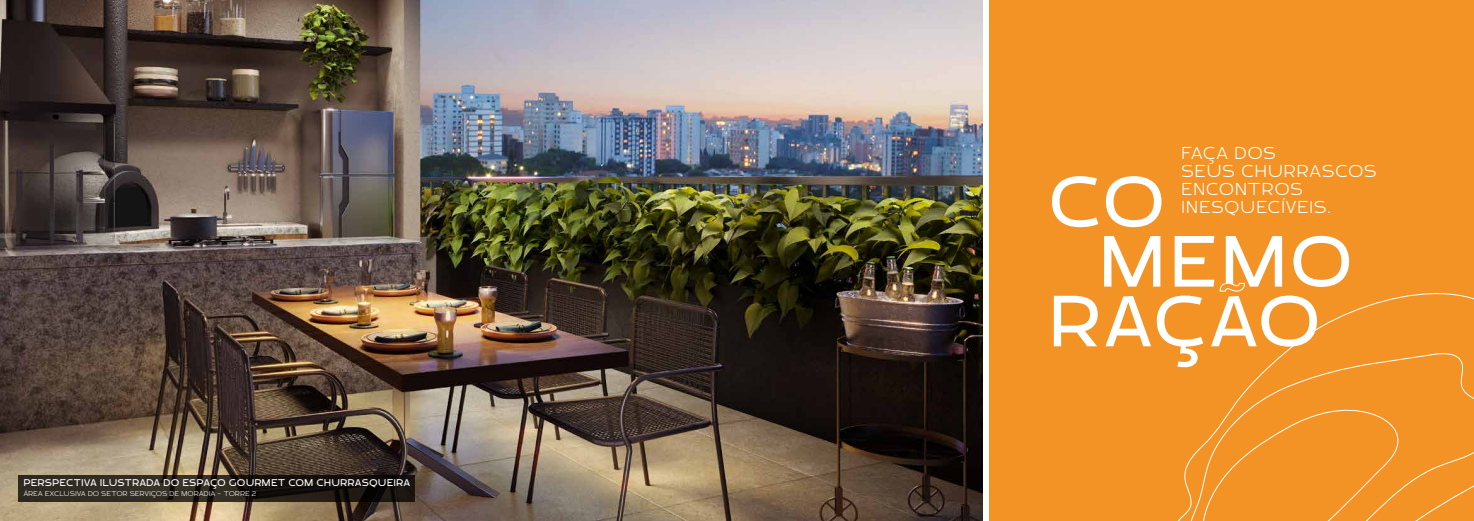
<style>
.page{position:relative;width:1474px;height:521px;background:#fff}
.page>*{position:absolute;margin:0;border:0;box-sizing:border-box;transform-origin:0 0}
.t1{font:73.33px "Brinnan";letter-spacing:.08em;color:#fff}
.t2{font:300 17.5px/17.9px "Brinnan";letter-spacing:.095em;color:#fff}
.t3{font:9.89px "Brinnan";letter-spacing:.07em;color:#fff}
.t4{font:300 7.09px "Brinnan";letter-spacing:.07em;color:#fff}
</style>
<div class="page">
<img style="left:0;top:0;width:982px;height:521px">
<div style="left:989px;top:0;width:484px;height:521px;background:#f39325"></div>
<svg style="left:1178px;top:293px;width:295px;height:228px"></svg>
<svg style="left:1183px;top:352px;width:290px;height:169px"></svg>
<svg style="left:1200px;top:404px;width:199px;height:117px"></svg>
<svg style="left:18px;top:475px;width:397px;height:27px;background:#231e18"></svg>
<svg style="left:1219px;top:282px;width:26px;height:12px"></svg>
<p class="t3" style="left:24px;top:477px;width:388px">PERSPECTIVA ILUSTRADA DO ESPAÇO GOURMET COM CHURRASQUEIRA</p>
<p class="t4" style="left:24px;top:490px;width:234px">ÁREA EXCLUSIVA DO SETOR SERVIÇOS DE MORADIA - TORRE 2</p>
<h2 class="t2" style="left:1181px;top:145px;width:196px">FAÇA DOS<br>SEUS CHURRASCOS<br>ENCONTROS<br>INESQUECÍVEIS.</h2>
<h1 class="t1" style="left:1050px;top:162px;width:115px">CO</h1>
<h1 class="t1" style="left:1100px;top:222px;width:252px">MEMO</h1>
<h1 class="t1" style="left:1050px;top:281px;width:270px">RAÇAO</h1>
</div>
